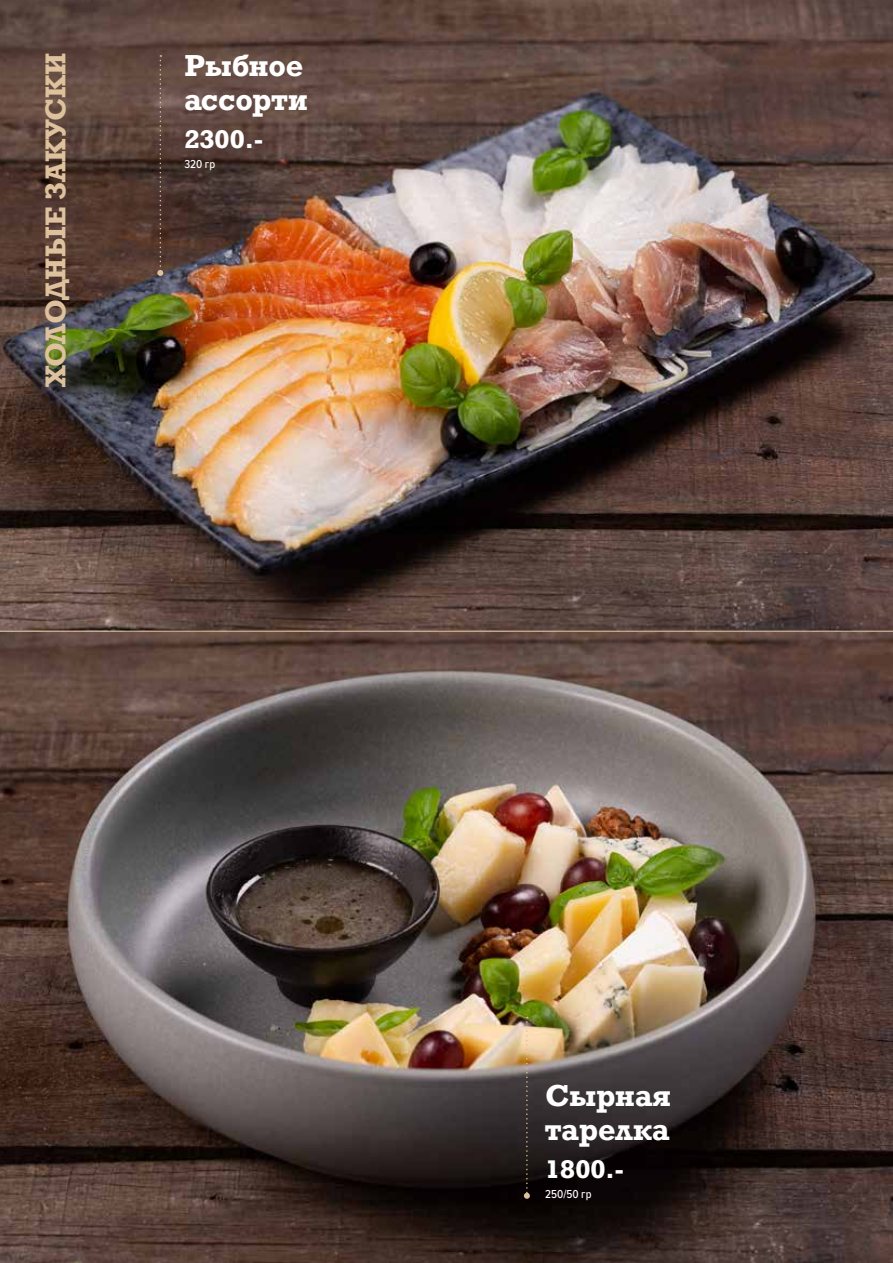
<style>
.page{position:relative;width:893px;height:1263px;background:#fff}
.page>*{position:absolute;margin:0;border:0;box-sizing:border-box;transform-origin:0 0}
.t1{font:700 28.5px/34.2px "Rockwell";color:#fff}
.t2{font:700 27px "Rockwell";letter-spacing:-.005em;color:#dec29d}
.t3{font:700 24px "Rockwell";color:#fff}
.t4{font:500 12px "Proxima Nova Cond";color:#fff}
</style>
<div class="page">
<img style="left:0;top:632px;width:893px;height:631px">
<img style="left:0;top:0;width:893px;height:631px">
<svg style="left:157px;top:55px;width:6px;height:221px"></svg>
<svg style="left:524px;top:1017px;width:6px;height:182px"></svg>
<hr style="left:0;top:631px;width:893px;height:1px;background:#dec29d">
<p class="t2" style="left:38px;top:387px;width:335px;rotate:-90deg">ХОЛОДНЫЕ ЗАКУСКИ</p>
<p class="t1" style="left:184px;top:48px;width:125px">Рыбное ассорти</p>
<p class="t3" style="left:184px;top:123px;width:80px">2300.-</p>
<p class="t4" style="left:184px;top:155px;width:32px">320 гр</p>
<p class="t1" style="left:545px;top:1078px;width:128px">Сырная тарелка</p>
<p class="t3" style="left:545px;top:1153px;width:80px">1800.-</p>
<p class="t4" style="left:545px;top:1185px;width:48px">250/50 гр</p>
</div>
